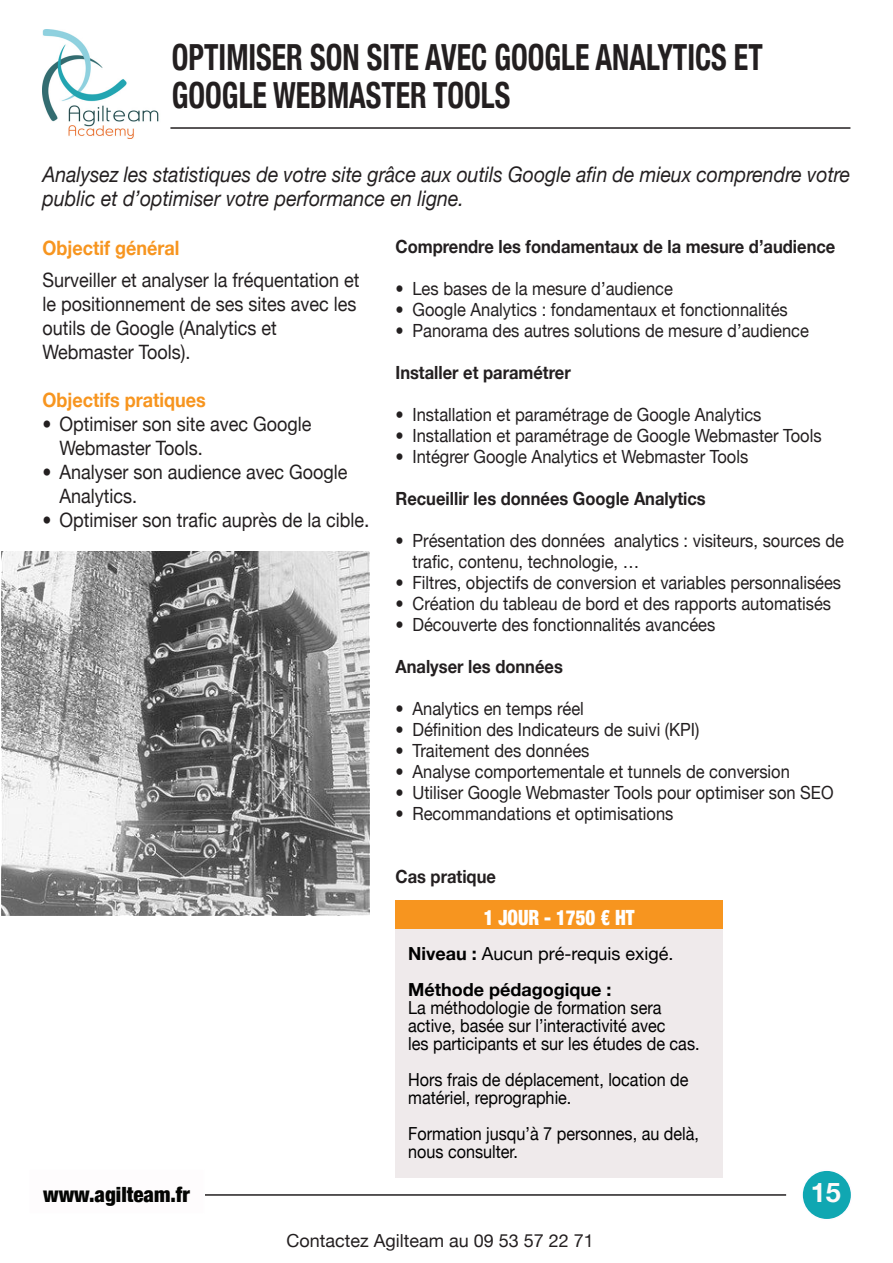
<style>
.page{position:relative;width:893px;height:1263px;background:#fff}
.page>*{position:absolute;margin:0;border:0;box-sizing:border-box;transform-origin:0 0}
.t1{font:700 condensed 36px "Helvetica Neue";color:#231f20;scale:.83 1}
.pied_de_page{font:700 27px "Helvetica Neue";color:#fefaf9}
.pied_de_page-2{font:italic 21.45px/24px "Helvetica Neue";color:#231f20;scale:.91 1}
.pied_de_page-3{font:900 condensed 21px "Helvetica Neue";color:#040503}
.pied_de_page-4{font:900 condensed 21px "Helvetica Neue";color:#fff;scale:.9 1}
.pied_de_page-5{font:19.8px/24px "Helvetica Neue";color:#231f20;scale:.91 1}
.pied_de_page-6{font:700 19.8px "Helvetica Neue";color:#f7951f;scale:.91 1}
.Style_de_paragraphe{font:18.15px/21px "Helvetica Neue";color:#231f20;scale:.91 1}
.pied_de_page-7{font:700 18.15px "Helvetica Neue";color:#231f20;scale:.91 1}
.pied_de_page-8{font:18px/18px "Helvetica Neue";color:#000;scale:.9 1}
.pied_de_page-9{font:18px "Helvetica Neue";color:#231f20}
.pied_de_page-10{font:18px "Helvetica Neue";color:#000}
.s1{font-size:21.45px}
.s2{font-weight:700}
</style>
<div class="page">
<hr style="left:170px;top:127px;width:680px;height:2px;background:#231f20">
<img style="left:1px;top:552px;width:369px;height:363px">
<img style="left:43px;top:30px;width:116px;height:108px">
<div style="left:395px;top:900px;width:328px;height:29px;background:#f7951f"></div>
<hr style="left:109px;top:1194px;width:677px;height:2px;background:#231f20">
<div style="left:802px;top:1170px;width:50px;height:50px;background:#10a7b2;border-radius:50%"></div>
<div style="left:801px;top:1169px;width:51px;height:51px;border:2px solid #fffcff;border-radius:50%"></div>
<div style="left:29px;top:1169px;width:175px;height:45px;background:#fefcfd"></div>
<div style="left:395px;top:929px;width:328px;height:249px;background:#efeaeb"></div>
<p class="t1" style="left:172px;top:27px;width:713px">OPTIMISER SON SITE AVEC GOOGLE ANALYTICS ET</p>
<p class="t1" style="left:172px;top:66px;width:409px">GOOGLE WEBMASTER TOOLS</p>
<p class="pied_de_page-2" style="left:43px;top:162px;width:889px">Analysez les statistiques de votre site grâce aux outils Google afin de mieux comprendre votre public et d’optimiser votre performance en ligne.</p>
<p class="pied_de_page-6" style="left:43px;top:230px;width:152px">Objectif général</p>
<p class="pied_de_page-5" style="left:43px;top:267px;width:350px">Surveiller et analyser la fréquentation et le positionnement de ses sites avec les outils de Google (Analytics et Webmaster Tools).</p>
<p class="pied_de_page-6" style="left:43px;top:382px;width:181px">Objectifs pratiques</p>
<p class="pied_de_page-5" style="left:60px;top:411px;width:278px;text-indent:-17px">• Optimiser son site avec Google<br>Webmaster Tools.</p>
<p class="pied_de_page-5" style="left:60px;top:459px;width:318px;text-indent:-17px">• Analyser son audience avec Google<br>Analytics.</p>
<p class="pied_de_page-5" style="left:43px;top:507px;width:361px">• Optimiser son trafic auprès de la cible<span class="s1">.</span></p>
<p class="pied_de_page-7" style="left:395px;top:230px;width:485px">Comprendre les fondamentaux de la mesure d’audience</p>
<p class="Style_de_paragraphe" style="left:395px;top:277px;width:306px">• Les bases de la mesure d’audience</p>
<p class="Style_de_paragraphe" style="left:395px;top:298px;width:433px">• Google Analytics : fondamentaux et fonctionnalités</p>
<p class="Style_de_paragraphe" style="left:395px;top:319px;width:456px">• Panorama des autres solutions de mesure d’audience</p>
<p class="pied_de_page-7" style="left:395px;top:356px;width:194px">Installer et paramétrer</p>
<p class="Style_de_paragraphe" style="left:395px;top:403px;width:404px">• Installation et paramétrage de Google Analytics</p>
<p class="Style_de_paragraphe" style="left:395px;top:424px;width:470px">• Installation et paramétrage de Google Webmaster Tools</p>
<p class="Style_de_paragraphe" style="left:395px;top:445px;width:389px">• Intégrer Google Analytics et Webmaster Tools</p>
<p class="pied_de_page-7" style="left:395px;top:482px;width:342px">Recueillir les données Google Analytics</p>
<p class="Style_de_paragraphe" style="left:412px;top:529px;width:476px;text-indent:-17px">• Présentation des données analytics : visiteurs, sources de trafic, contenu, technologie, …</p>
<p class="Style_de_paragraphe" style="left:395px;top:571px;width:491px">• Filtres, objectifs de conversion et variables personnalisées</p>
<p class="Style_de_paragraphe" style="left:395px;top:592px;width:480px">• Création du tableau de bord et des rapports automatisés</p>
<p class="Style_de_paragraphe" style="left:395px;top:613px;width:353px">• Découverte des fonctionnalités avancées</p>
<p class="pied_de_page-7" style="left:395px;top:650px;width:185px">Analyser les données</p>
<p class="Style_de_paragraphe" style="left:395px;top:697px;width:209px">• Analytics en temps réel</p>
<p class="Style_de_paragraphe" style="left:395px;top:718px;width:336px">• Définition des Indicateurs de suivi (KPI)</p>
<p class="Style_de_paragraphe" style="left:395px;top:739px;width:215px">• Traitement des données</p>
<p class="Style_de_paragraphe" style="left:395px;top:760px;width:435px">• Analyse comportementale et tunnels de conversion</p>
<p class="Style_de_paragraphe" style="left:395px;top:781px;width:483px">• Utiliser Google Webmaster Tools pour optimiser son SEO</p>
<p class="Style_de_paragraphe" style="left:395px;top:802px;width:307px">• Recommandations et optimisations</p>
<p class="pied_de_page-7" style="left:395px;top:860px;width:112px">Cas pratique</p>
<p class="pied_de_page-4" style="left:484px;top:900px;width:169px">1 JOUR - 1750 € HT</p>
<p class="pied_de_page-3" style="left:43px;top:1177px;width:148px">www.agilteam.fr</p>
<p class="pied_de_page-10" style="left:408px;top:938px;width:267px"><span class="s2">Niveau :</span> Aucun pré-requis exigé.</p>
<p class="pied_de_page-8" style="left:408px;top:979px;width:325px"><span class="s2">Méthode pédagogique :<br></span>La méthodologie de formation sera active, basée sur l’interactivité avec<br>les participants et sur les études de cas.</p>
<p class="pied_de_page-8" style="left:408px;top:1069px;width:313px">Hors frais de déplacement, location de matériel, reprographie.</p>
<p class="pied_de_page-8" style="left:408px;top:1123px;width:325px">Formation jusqu’à 7 personnes, au delà, nous consulter.</p>
<p class="pied_de_page-9" style="left:287px;top:1225px;width:309px">Contactez Agilteam au 09 53 57 22 71</p>
<p class="pied_de_page" style="left:811px;top:1168px;width:32px">15</p>
</div>
